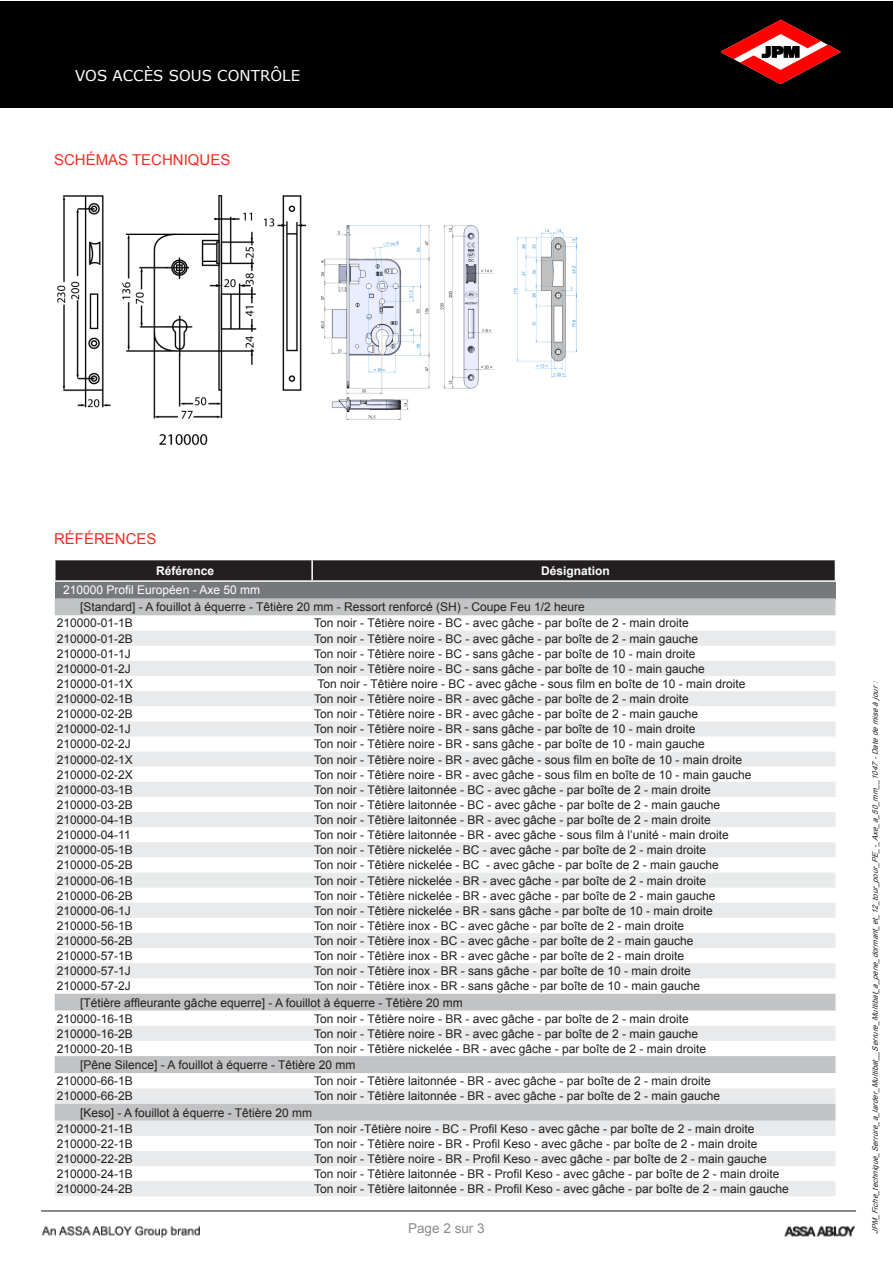
<style>
.page{position:relative;width:893px;height:1263px;background:#fff}
.page>*{position:absolute;margin:0;border:0;box-sizing:border-box;transform-origin:0 0}
.t1{font:15px "Arial";color:#ee2e22}
.t2{font:15px "Verdana";letter-spacing:.005em;color:#fff}
.t3{font:15px "Calibri";color:#808080}
.t4{font:13.5px "Arial";color:#8a8c8f}
.t5{font:12px/16.2px "Arial";color:#231f20}
.t6{font:12px "Arial";color:#fff}
.t7{font:700 12px "Arial";color:#fff}
.t8{font:italic 7.5px "Arial";color:#231f20}
</style>
<div class="page">
<div style="left:0;top:1px;width:893px;height:106px;background:#000"></div>
<img style="left:41px;top:1182px;width:816px;height:56px">
<svg style="left:721px;top:20px;width:119px;height:64px"></svg>
<div style="left:368px;top:1224px;width:157px;height:29px;background:#fff"></div>
<img style="left:57px;top:195px;width:249px;height:251px">
<img style="left:322px;top:225px;width:255px;height:194px">
<div style="left:55px;top:581px;width:780px;height:17px;background:#76787b"></div>
<div style="left:55px;top:598px;width:780px;height:17px;background:#c2c3c5"></div>
<svg style="left:55px;top:631px;width:780px;height:565px;fill:#e9eaeb"></svg>
<hr style="left:54px;top:580px;width:258px;height:2px;background:#fff">
<svg style="left:55px;top:560px;width:781px;height:21px;background:#292526"></svg>
<hr style="left:312px;top:580px;width:524px;height:2px;background:#fff">
<p class="t2" style="left:75px;top:66px;width:227px">VOS ACCÈS SOUS CONTRÔLE</p>
<p class="t1" style="left:54px;top:150px;width:178px">SCHÉMAS TECHNIQUES</p>
<p class="t1" style="left:54px;top:529px;width:104px">RÉFÉRENCES</p>
<p class="t7" style="left:156px;top:562px;width:60px">Référence</p>
<p class="t7" style="left:541px;top:562px;width:70px">Désignation</p>
<p class="t6" style="left:63px;top:582px;width:198px">210000 Profil Européen - Axe 50 mm</p>
<p class="t5" style="left:57px;top:599px;width:530px;text-indent:23px">[Standard] - A fouillot à équerre - Têtière 20 mm - Ressort renforcé (SH) - Coupe Feu 1/2 heure<br>210000-01-1B</p>
<p class="t5" style="left:314px;top:615px;width:376px">Ton noir - Têtière noire - BC - avec gâche - par boîte de 2 - main droite</p>
<p class="t5" style="left:57px;top:630px;width:78px">210000-01-2B</p>
<p class="t5" style="left:314px;top:630px;width:385px">Ton noir - Têtière noire - BC - avec gâche - par boîte de 2 - main gauche</p>
<p class="t5" style="left:57px;top:645px;width:76px">210000-01-1J</p>
<p class="t5" style="left:314px;top:645px;width:383px">Ton noir - Têtière noire - BC - sans gâche - par boîte de 10 - main droite</p>
<p class="t5" style="left:57px;top:661px;width:76px">210000-01-2J</p>
<p class="t5" style="left:314px;top:661px;width:392px">Ton noir - Têtière noire - BC - sans gâche - par boîte de 10 - main gauche</p>
<p class="t5" style="left:57px;top:676px;width:78px">210000-01-1X</p>
<p class="t5" style="left:317px;top:676px;width:429px">Ton noir - Têtière noire - BC - avec gâche - sous film en boîte de 10 - main droite</p>
<p class="t5" style="left:57px;top:691px;width:78px">210000-02-1B</p>
<p class="t5" style="left:314px;top:691px;width:376px">Ton noir - Têtière noire - BR - avec gâche - par boîte de 2 - main droite</p>
<p class="t5" style="left:57px;top:706px;width:78px">210000-02-2B</p>
<p class="t5" style="left:314px;top:706px;width:385px">Ton noir - Têtière noire - BR - avec gâche - par boîte de 2 - main gauche</p>
<p class="t5" style="left:57px;top:721px;width:76px">210000-02-1J</p>
<p class="t5" style="left:314px;top:721px;width:383px">Ton noir - Têtière noire - BR - sans gâche - par boîte de 10 - main droite</p>
<p class="t5" style="left:57px;top:736px;width:76px">210000-02-2J</p>
<p class="t5" style="left:314px;top:736px;width:392px">Ton noir - Têtière noire - BR - sans gâche - par boîte de 10 - main gauche</p>
<p class="t5" style="left:57px;top:751px;width:78px">210000-02-1X</p>
<p class="t5" style="left:314px;top:751px;width:429px">Ton noir - Têtière noire - BR - avec gâche - sous film en boîte de 10 - main droite</p>
<p class="t5" style="left:57px;top:766px;width:78px">210000-02-2X</p>
<p class="t5" style="left:314px;top:766px;width:439px">Ton noir - Têtière noire - BR - avec gâche - sous film en boîte de 10 - main gauche</p>
<p class="t5" style="left:57px;top:782px;width:78px">210000-03-1B</p>
<p class="t5" style="left:314px;top:782px;width:398px">Ton noir - Têtière laitonnée - BC - avec gâche - par boîte de 2 - main droite</p>
<p class="t5" style="left:57px;top:797px;width:78px">210000-03-2B</p>
<p class="t5" style="left:314px;top:797px;width:407px">Ton noir - Têtière laitonnée - BC - avec gâche - par boîte de 2 - main gauche</p>
<p class="t5" style="left:57px;top:812px;width:78px">210000-04-1B</p>
<p class="t5" style="left:314px;top:812px;width:398px">Ton noir - Têtière laitonnée - BR - avec gâche - par boîte de 2 - main droite</p>
<p class="t5" style="left:57px;top:827px;width:75px">210000-04-11</p>
<p class="t5" style="left:314px;top:827px;width:416px">Ton noir - Têtière laitonnée - BR - avec gâche - sous film à l’unité - main droite</p>
<p class="t5" style="left:57px;top:842px;width:78px">210000-05-1B</p>
<p class="t5" style="left:314px;top:842px;width:393px">Ton noir - Têtière nickelée - BC - avec gâche - par boîte de 2 - main droite</p>
<p class="t5" style="left:57px;top:857px;width:78px">210000-05-2B</p>
<p class="t5" style="left:314px;top:857px;width:406px">Ton noir - Têtière nickelée - BC - avec gâche - par boîte de 2 - main gauche</p>
<p class="t5" style="left:57px;top:872px;width:78px">210000-06-1B</p>
<p class="t5" style="left:314px;top:872px;width:393px">Ton noir - Têtière nickelée - BR - avec gâche - par boîte de 2 - main droite</p>
<p class="t5" style="left:57px;top:887px;width:78px">210000-06-2B</p>
<p class="t5" style="left:314px;top:887px;width:403px">Ton noir - Têtière nickelée - BR - avec gâche - par boîte de 2 - main gauche</p>
<p class="t5" style="left:57px;top:903px;width:76px">210000-06-1J</p>
<p class="t5" style="left:314px;top:903px;width:400px">Ton noir - Têtière nickelée - BR - sans gâche - par boîte de 10 - main droite</p>
<p class="t5" style="left:57px;top:918px;width:78px">210000-56-1B</p>
<p class="t5" style="left:314px;top:918px;width:371px">Ton noir - Têtière inox - BC - avec gâche - par boîte de 2 - main droite</p>
<p class="t5" style="left:57px;top:933px;width:78px">210000-56-2B</p>
<p class="t5" style="left:314px;top:933px;width:381px">Ton noir - Têtière inox - BC - avec gâche - par boîte de 2 - main gauche</p>
<p class="t5" style="left:57px;top:948px;width:78px">210000-57-1B</p>
<p class="t5" style="left:314px;top:948px;width:371px">Ton noir - Têtière inox - BR - avec gâche - par boîte de 2 - main droite</p>
<p class="t5" style="left:57px;top:963px;width:76px">210000-57-1J</p>
<p class="t5" style="left:314px;top:963px;width:378px">Ton noir - Têtière inox - BR - sans gâche - par boîte de 10 - main droite</p>
<p class="t5" style="left:57px;top:978px;width:76px">210000-57-2J</p>
<p class="t5" style="left:314px;top:978px;width:387px">Ton noir - Têtière inox - BR - sans gâche - par boîte de 10 - main gauche</p>
<p class="t5" style="left:80px;top:994px;width:384px">[Tétière affleurante gâche equerre] - A fouillot à équerre - Têtière 20 mm</p>
<p class="t5" style="left:57px;top:1010px;width:78px">210000-16-1B</p>
<p class="t5" style="left:314px;top:1010px;width:376px">Ton noir - Têtière noire - BR - avec gâche - par boîte de 2 - main droite</p>
<p class="t5" style="left:57px;top:1026px;width:78px">210000-16-2B</p>
<p class="t5" style="left:314px;top:1026px;width:385px">Ton noir - Têtière noire - BR - avec gâche - par boîte de 2 - main gauche</p>
<p class="t5" style="left:57px;top:1041px;width:78px">210000-20-1B</p>
<p class="t5" style="left:314px;top:1041px;width:393px">Ton noir - Têtière nickelée - BR - avec gâche - par boîte de 2 - main droite</p>
<p class="t5" style="left:80px;top:1057px;width:277px">[Pêne Silence] - A fouillot à équerre - Têtière 20 mm</p>
<p class="t5" style="left:57px;top:1073px;width:78px">210000-66-1B</p>
<p class="t5" style="left:314px;top:1073px;width:398px">Ton noir - Têtière laitonnée - BR - avec gâche - par boîte de 2 - main droite</p>
<p class="t5" style="left:57px;top:1088px;width:78px">210000-66-2B</p>
<p class="t5" style="left:314px;top:1088px;width:407px">Ton noir - Têtière laitonnée - BR - avec gâche - par boîte de 2 - main gauche</p>
<p class="t5" style="left:57px;top:1104px;width:257px;text-indent:23px">[Keso] - A fouillot à équerre - Têtière 20 mm<br>210000-21-1B</p>
<p class="t5" style="left:314px;top:1121px;width:442px">Ton noir -Têtière noire - BC - Profil Keso - avec gâche - par boîte de 2 - main droite</p>
<p class="t5" style="left:57px;top:1136px;width:78px">210000-22-1B</p>
<p class="t5" style="left:314px;top:1136px;width:445px">Ton noir - Têtière noire - BR - Profil Keso - avec gâche - par boîte de 2 - main droite</p>
<p class="t5" style="left:57px;top:1151px;width:78px">210000-22-2B</p>
<p class="t5" style="left:314px;top:1151px;width:454px">Ton noir - Têtière noire - BR - Profil Keso - avec gâche - par boîte de 2 - main gauche</p>
<p class="t5" style="left:57px;top:1166px;width:78px">210000-24-1B</p>
<p class="t5" style="left:314px;top:1166px;width:467px">Ton noir - Têtière laitonnée - BR - Profil Keso - avec gâche - par boîte de 2 - main droite</p>
<p class="t5" style="left:57px;top:1181px;width:78px">210000-24-2B</p>
<p class="t5" style="left:314px;top:1181px;width:476px">Ton noir - Têtière laitonnée - BR - Profil Keso - avec gâche - par boîte de 2 - main gauche</p>
<p class="t3" style="left:410px;top:1218px;width:75px">Page 1 sur 1</p>
<p class="t4" style="left:408px;top:1220px;width:78px">Page 2 sur 3</p>
<p class="t8" style="left:870px;top:1234px;width:557px;rotate:-90deg">JPM_Fiche_technique_Serrure_a_larder_Multibat__Serrure_Multibat_a_pene_dormant_et_12_tour_pour_PE_-_Axe_a_50_mm__1047-Datedemiseàjour:</p>
</div>
